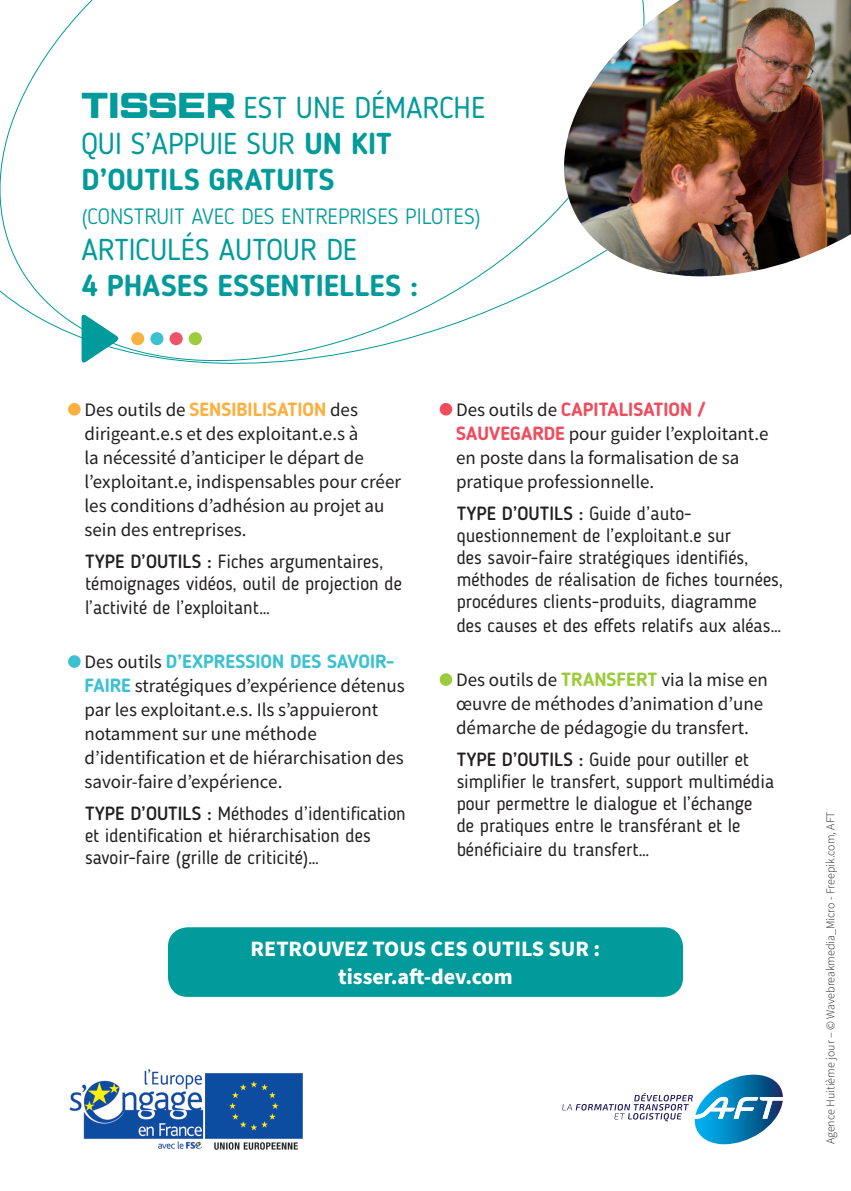
<style>
.page{position:relative;width:851px;height:1191px;background:#fff}
.page>*{position:absolute;margin:0;border:0;box-sizing:border-box;transform-origin:0 0}
.t1{font:30px/36px "Blogger Sans";color:#009b9a}
.t2{font:700 30px/36px "Blogger Sans";color:#009b9a}
.Texte{font:700 22px "Source Sans Pro";color:#fff}
.t3{font:300 22px "Blogger Sans";letter-spacing:-.005em;color:#009b9a}
.Texte_verso_1{font:19px/24px "Source Sans Pro";color:#231f20}
.Texte_verso_2{font:19px/22px "Blogger Sans";color:#231f20}
.t4{font:300 12px "Source Sans Pro";color:#231f20}
.s1{font-family:"Geom Graphic";font-weight:700;font-size:36px}
.s2{font-weight:700}
.s3{font-weight:400}
.s4{font-family:"Blogger Sans";font-weight:700;color:#fbb03f}
.s5{font-weight:500}
.s6{font-family:"Blogger Sans";font-weight:700;color:#3bc1d1}
.s7{font-family:"Blogger Sans";font-weight:700;color:#ef4d5e}
.s8{font-family:"Blogger Sans";font-weight:700;color:#9ccb3b}
</style>
<div class="page">
<svg style="left:0;top:0;width:556px;height:364px"></svg>
<svg style="left:547px;top:0;width:17px;height:280px"></svg>
<img style="left:564px;top:0;width:286px;height:277px">
<div style="left:168px;top:927px;width:515px;height:70px;background:#009b9a;border-radius:20px"></div>
<div style="left:68px;top:403px;width:13px;height:12px;background:#fbb03f;border-radius:50%"></div>
<div style="left:68px;top:655px;width:13px;height:13px;background:#3bc1d1;border-radius:50%"></div>
<div style="left:439px;top:403px;width:13px;height:12px;background:#ef4d5e;border-radius:50%"></div>
<div style="left:439px;top:673px;width:13px;height:13px;background:#9ccb3b;border-radius:50%"></div>
<svg style="left:562px;top:1074px;width:220px;height:70px"></svg>
<img style="left:69px;top:1069px;width:234px;height:81px">
<svg style="left:81px;top:312px;width:40px;height:52px"></svg>
<div style="left:131px;top:332px;width:13px;height:13px;background:#fbb03f;border-radius:50%"></div>
<div style="left:150px;top:332px;width:13px;height:13px;background:#3bc1d1;border-radius:50%"></div>
<div style="left:169px;top:332px;width:14px;height:13px;background:#f0526a;border-radius:50%"></div>
<div style="left:189px;top:332px;width:13px;height:13px;background:#9ccb3b;border-radius:50%"></div>
<p class="t1" style="left:81px;top:89px;width:405px"><span class="s1">TISSER</span> EST UNE DÉMARCHE<br>QUI S’APPUIE SUR <span class="s2">UN KIT<br>D’OUTILS GRATUITS</span></p>
<p class="t3" style="left:81px;top:203px;width:401px">(CONSTRUIT AVEC DES ENTREPRISES PILOTES)</p>
<p class="t2" style="left:81px;top:232px;width:338px"><span class="s3">ARTICULÉS AUTOUR DE<br></span>4 PHASES ESSENTIELLES :</p>
<p class="Texte_verso_1" style="left:84px;top:397px;width:318px">Des outils de <span class="s4">SENSIBILISATION</span> des dirigeant.e.s et des exploitant.e.s à<br>la nécessité d’anticiper le départ de l’exploitant.e, indispensables pour créer les conditions d’adhésion au projet au sein des entreprises.</p>
<p class="Texte_verso_2" style="left:85px;top:550px;width:318px"><span class="s5">TYPE D’OUTILS :</span> Fiches argumentaires, témoignages vidéos, outil de projection de</p>
<p class="Texte_verso_2" style="left:85px;top:596px;width:186px">l’activité de l’exploitant…</p>
<p class="Texte_verso_1" style="left:84px;top:649px;width:322px">Des outils <span class="s6">D’EXPRESSION DES SAVOIR-FAIRE</span> stratégiques d’expérience détenus par les exploitant.e.s. Ils s’appuieront notamment sur une méthode d’identification et de hiérarchisation des savoir-faire d’expérience.</p>
<p class="Texte_verso_2" style="left:85px;top:802px;width:322px"><span class="s5">TYPE D’OUTILS :</span> Méthodes d’identification et identification et hiérarchisation des savoir-faire (grille de criticité)…</p>
<p class="Texte_verso_1" style="left:456px;top:397px;width:314px">Des outils de <span class="s7">CAPITALISATION / SAUVEGARDE</span> pour guider l’exploitant.e en poste dans la formalisation de sa pratique professionnelle.</p>
<p class="Texte_verso_2" style="left:456px;top:502px;width:328px"><span class="s5">TYPE D’OUTILS :</span> Guide d’auto&shy;questionnement de l’exploitant.e sur<br>des savoir-faire stratégiques identifiés, méthodes de réalisation de fiches tournées, procédures clients-produits, diagramme</p>
<p class="Texte_verso_2" style="left:456px;top:614px;width:326px">des causes et des effets relatifs aux aléas…</p>
<p class="Texte_verso_1" style="left:456px;top:667px;width:313px">Des outils de <span class="s8">TRANSFERT</span> via la mise en œuvre de méthodes d’animation d’une démarche de pédagogie du transfert.</p>
<p class="Texte_verso_2" style="left:456px;top:748px;width:319px"><span class="s5">TYPE D’OUTILS :</span> Guide pour outiller et simplifier le transfert, support multimédia pour permettre le dialogue et l’échange de pratiques entre le transférant et le</p>
<p class="Texte_verso_2" style="left:456px;top:838px;width:194px">bénéficiaire du transfert…</p>
<p class="Texte" style="left:250px;top:933px;width:351px">RETROUVEZ TOUS CES OUTILS SUR :</p>
<p class="Texte" style="left:338px;top:962px;width:176px">tisser.aft-dev.com</p>
<p class="t4" style="left:822px;top:1144px;width:334px;rotate:-90deg">Agence Huitième jour – © Wavebreakmedia_Micro - Freepik.com, AFT</p>
</div>
